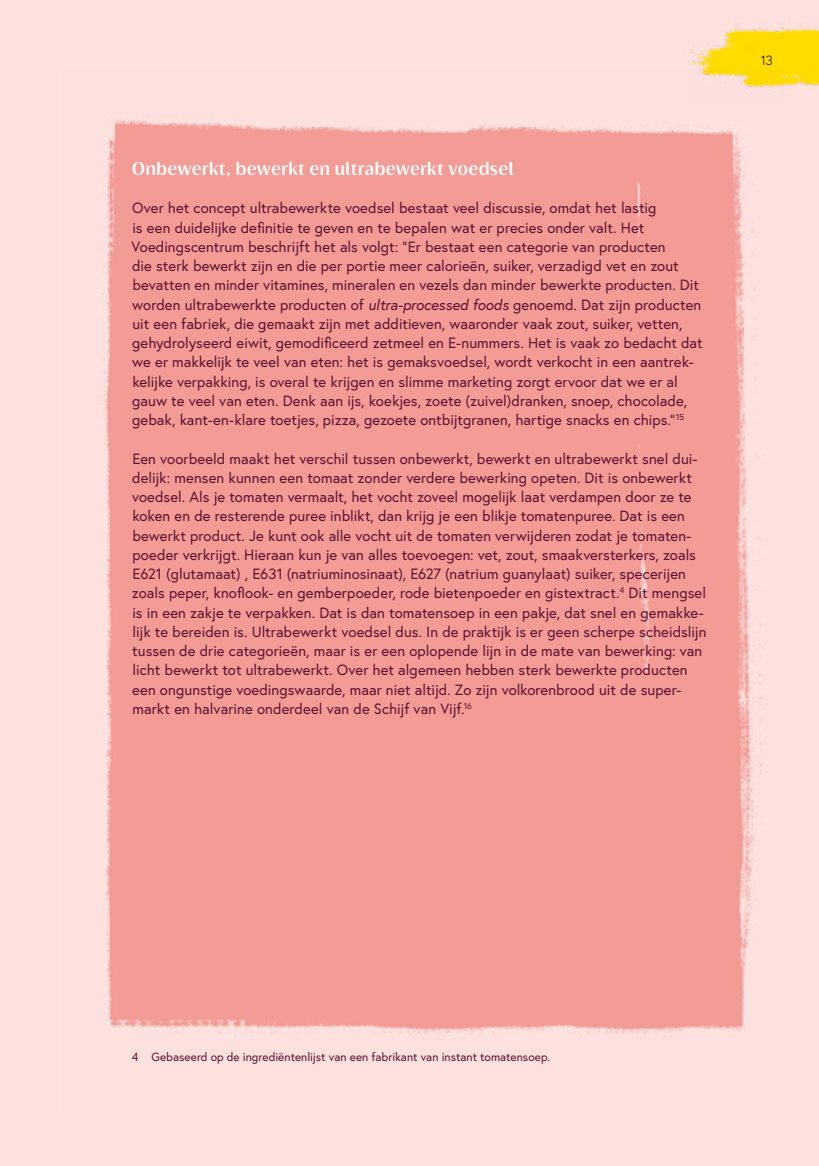
<style>
.page{position:relative;width:819px;height:1166px;background:#fde2e0}
.page>*{position:absolute;margin:0;border:0;box-sizing:border-box;transform-origin:0 0}
.RVS_Body_tekst_sub-titel{font:19.25px "Griggs Black Serif";letter-spacing:-.01em;color:#fff}
.RVS_body_tekst{font:14.88px/19.2px "Europa";letter-spacing:.005em;color:#5d1333}
.t1{font:300 13.3px "Europa";color:#000}
.RVS_footnote_body{font:11.9px "Europa";color:#5d1333}
.s1{font-style:italic}
</style>
<div class="page">
<img style="left:688px;top:23px;width:131px;height:63px">
<img style="left:104px;top:69px;width:682px;height:969px">
<h6 class="RVS_Body_tekst_sub-titel" style="left:131px;top:158px;width:384px">Onbewerkt, bewerkt en ultrabewerkt voedsel</h6>
<p class="RVS_body_tekst" style="left:132px;top:198px;width:572px">Over het concept ultrabewerkte voedsel bestaat veel discussie, omdat het lastig<br>is een duidelijke definitie te geven en te bepalen wat er precies onder valt. Het Voedingscentrum beschrijft het als volgt: “Er bestaat een categorie van producten<br>die sterk bewerkt zijn en die per portie meer calorieën, suiker, verzadigd vet en zout bevatten en minder vitamines, mineralen en vezels dan minder bewerkte producten. Dit worden ultrabewerkte producten of <span class="s1">ultra-processed foods</span> genoemd. Dat zijn producten uit een fabriek, die gemaakt zijn met additieven, waaronder vaak zout, suiker, vetten, gehydrolyseerd eiwit, gemodificeerd zetmeel en E-nummers. Het is vaak zo bedacht dat we er makkelijk te veel van eten: het is gemaksvoedsel, wordt verkocht in een aantrek&shy;kelijke verpakking, is overal te krijgen en slimme marketing zorgt ervoor dat we er al gauw te veel van eten. Denk aan ijs, koekjes, zoete (zuivel)dranken, snoep, chocolade, gebak, kant-en-klare toetjes, pizza, gezoete ontbijtgranen, hartige snacks en chips.”<sup>15</sup></p>
<p class="RVS_body_tekst" style="left:132px;top:448px;width:576px">Een voorbeeld maakt het verschil tussen onbewerkt, bewerkt en ultrabewerkt snel dui&shy;delijk: mensen kunnen een tomaat zonder verdere bewerking opeten. Dit is onbewerkt voedsel. Als je tomaten vermaalt, het vocht zoveel mogelijk laat verdampen door ze te koken en de resterende puree inblikt, dan krijg je een blikje tomatenpuree. Dat is een bewerkt product. Je kunt ook alle vocht uit de tomaten verwijderen zodat je tomaten&shy;poeder verkrijgt. Hieraan kun je van alles toevoegen: vet, zout, smaakversterkers, zoals E621 (glutamaat) , E631 (natriuminosinaat), E627 (natrium guanylaat) suiker, specerijen zoals peper, knoflook- en gemberpoeder, rode bietenpoeder en gistextract.<sup>4</sup> Dit mengsel is in een zakje te verpakken. Dat is dan tomatensoep in een pakje, dat snel en gemakke&shy;lijk te bereiden is. Ultrabewerkt voedsel dus. In de praktijk is er geen scherpe scheidslijn tussen de drie categorieën, maar is er een oplopende lijn in de mate van bewerking: van licht bewerkt tot ultrabewerkt. Over het algemeen hebben sterk bewerkte producten een ongunstige voedingswaarde, maar niet altijd. Zo zijn volkorenbrood uit de super&shy;markt en halvarine onderdeel van de Schijf van Vijf.<sup>16</sup></p>
<p class="t1" style="left:760px;top:52px;width:13px">13</p>
<p class="RVS_footnote_body" style="left:132px;top:1049px;width:420px">4 Gebaseerd op de ingrediëntenlijst van een fabrikant van instant tomatensoep.</p>
</div>
